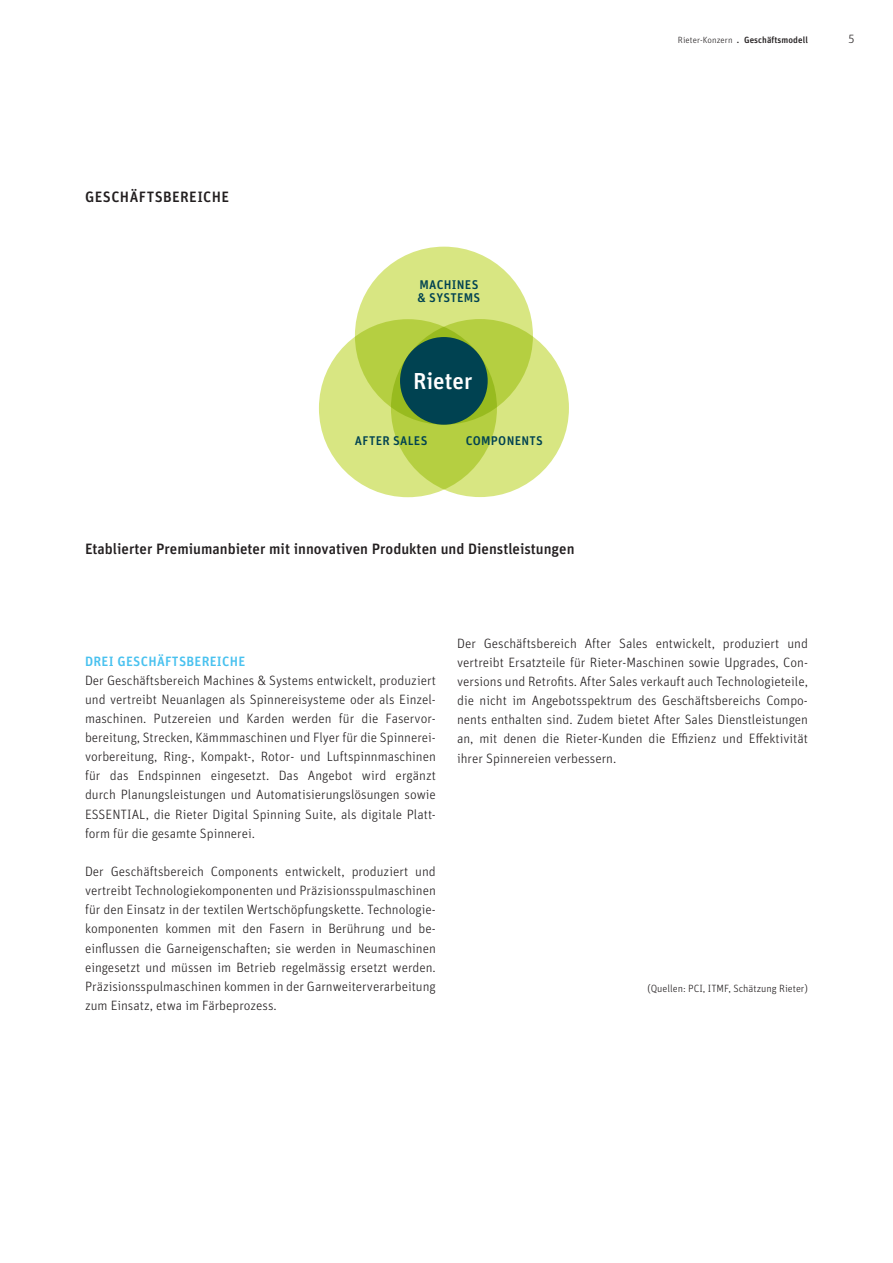
<style>
.page{position:relative;width:893px;height:1263px;background:#fff}
.page>*{position:absolute;margin:0;border:0;box-sizing:border-box;transform-origin:0 0}
.t1{font:23.1px "Rieter Unit OT Medium";color:#fff}
.t2{font:15px "Rieter Unit OT Medium";color:#231f20}
.t3{font:15px "Rieter Unit OT Medium";letter-spacing:.025em;color:#231f20}
.t4{font:13.5px/19.2px "Rieter Unit OT Light";color:#231f20;text-align:justify}
.t5{font:13.5px "Rieter Unit OT Medium";letter-spacing:.02em;color:#48c1ef}
.t6{font:12.6px/13.6px "Rieter Unit OT Medium";letter-spacing:.02em;color:#004251}
.t7{font:12px "Rieter Unit OT Light";color:#231f20}
.t8{font:10.5px "Rieter Unit OT Light";color:#231f20}
.t9{font:9px "Rieter Unit OT Medium";letter-spacing:.01em;color:#231f20}
.s1{font-family:"Rieter Unit OT Light"}
</style>
<div class="page">
<div style="left:319px;top:319px;width:178px;height:178px;background:#d8e682;border-radius:50%"></div>
<svg style="left:391px;top:319px;width:178px;height:178px;background:#cbdd6a"></svg>
<svg style="left:355px;top:247px;width:178px;height:178px;background:#c5da62"></svg>
<div style="left:400px;top:337px;width:88px;height:88px;background:#004251;border-radius:50%"></div>
<p class="t9" style="left:678px;top:34px;width:132px"><span class="s1">Rieter-Konzern</span> . Geschäftsmodell</p>
<p class="t7" style="left:841px;top:32px;width:15px">1 35</p>
<p class="t3" style="left:85px;top:188px;width:145px">GESCHÄFTSBEREICHE</p>
<p class="t6" style="left:418px;top:278px;width:64px">MACHINES &amp; SYSTEMS</p>
<h1 class="t1" style="left:413px;top:367px;width:61px">Rieter</h1>
<p class="t6" style="left:355px;top:435px;width:74px">AFTER SALES</p>
<p class="t6" style="left:466px;top:435px;width:78px">COMPONENTS</p>
<p class="t2" style="left:85px;top:539px;width:491px">Etablierter Premiumanbieter mit innovativen Produkten und Dienstleistungen</p>
<p class="t5" style="left:85px;top:652px;width:162px">DREI GESCHÄFTSBEREICHE</p>
<p class="t4" style="left:85px;top:671px;width:352px">Der Geschäftsbereich Machines &amp; Systems entwickelt, produziert und vertreibt Neuanlagen als Spinnereisysteme oder als Einzel&shy;maschinen. Putzereien und Karden werden für die Faservor&shy;bereitung, Strecken, Kämmmaschinen und Flyer für die Spinnerei&shy;vorbereitung, Ring-, Kompakt-, Rotor- und Luftspinnmaschinen für das Endspinnen eingesetzt. Das Angebot wird ergänzt durch Planungsleistungen und Automatisierungslösungen sowie ESSENTIAL, die Rieter Digital Spinning Suite, als digitale Platt&shy;form für die gesamte Spinnerei.</p>
<p class="t4" style="left:85px;top:862px;width:352px">Der Geschäftsbereich Components entwickelt, produziert und vertreibt Technologiekomponenten und Präzisionsspulmaschinen für den Einsatz in der textilen Wertschöpfungskette. Technologie&shy;komponenten kommen mit den Fasern in Berührung und be&shy;einflussen die Garneigenschaften; sie werden in Neumaschinen eingesetzt und müssen im Betrieb regelmässig ersetzt werden.<br>Präzisionsspulmaschinen kommen in der Garnweiterverarbeitung zum Einsatz, etwa im Färbeprozess.</p>
<p class="t4" style="left:457px;top:634px;width:352px">Der Geschäftsbereich After Sales entwickelt, produziert und vertreibt Ersatzteile für Rieter-Maschinen sowie Upgrades, Con&shy;versions und Retrofits. After Sales verkauft auch Technologieteile, die nicht im Angebotsspektrum des Geschäftsbereichs Compo&shy;nents enthalten sind. Zudem bietet After Sales Dienstleistungen an, mit denen die Rieter-Kunden die Effizienz und Effektivität ihrer Spinnereien verbessern.</p>
<p class="t8" style="left:647px;top:982px;width:162px">(Quellen: PCI, ITMF, Schätzung Rieter)</p>
</div>
